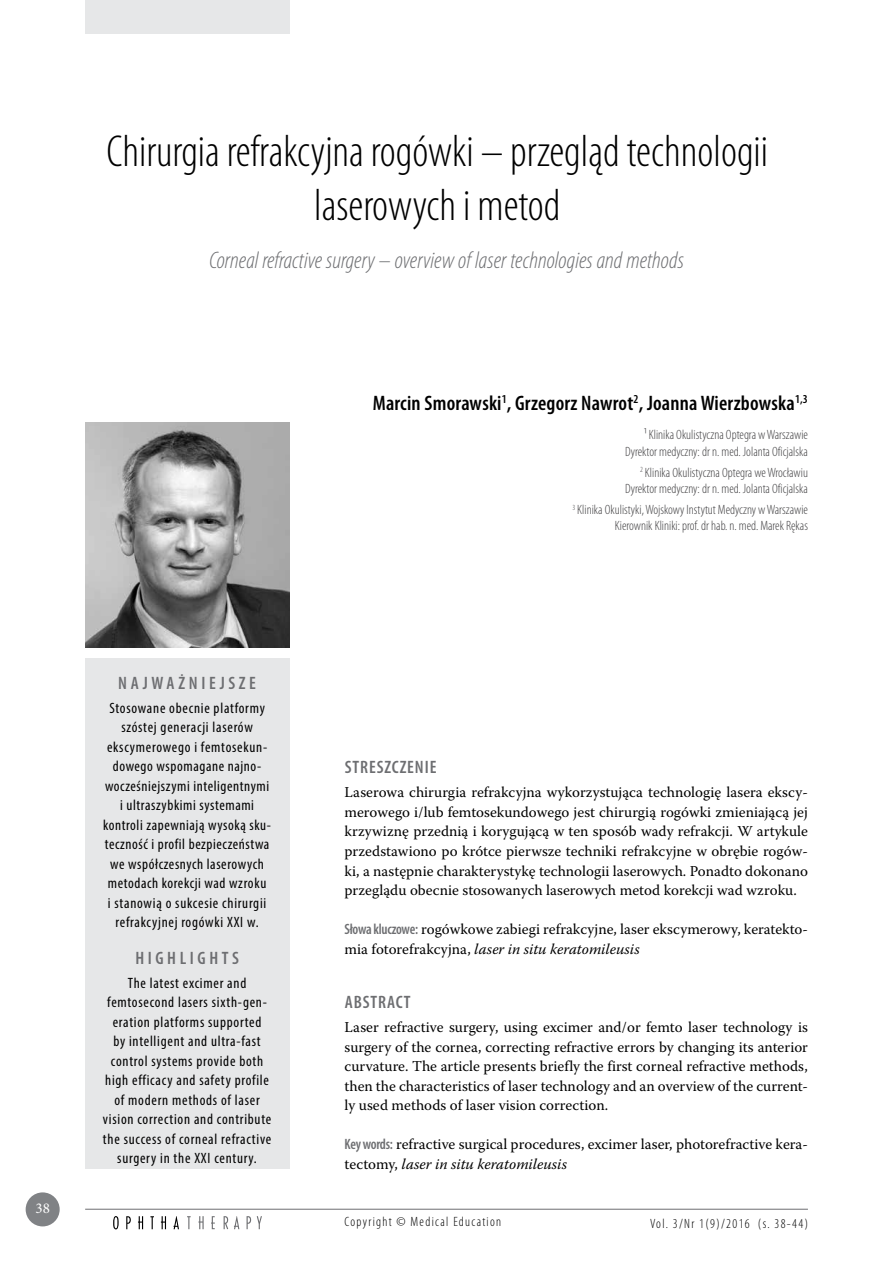
<style>
.page{position:relative;width:893px;height:1263px;background:#fff}
.page>*{position:absolute;margin:0;border:0;box-sizing:border-box;transform-origin:0 0}
.t1{font:300 condensed 45px/54px "Myriad Pro";color:#000;text-align:center}
.t2{font:italic 300 condensed 24px "Myriad Pro";color:#6d6e71}
.t3{font:600 condensed 21px "Myriad Pro";letter-spacing:.01em;color:#000}
.t4{font:600 condensed 18px "Myriad Pro";letter-spacing:.05em;color:#6d6e71}
.t5{font:600 condensed 18px "Myriad Pro";letter-spacing:.2em;color:#6d6e71}
.t6{font:15px/19.5px "Warnock Pro";color:#000;text-align:justify}
.t7{font:condensed 15px/19.5px "Myriad Pro";letter-spacing:.05em;color:#000;text-align:center}
.t8{font:15px "Minion Pro";color:#fff}
.t9{font:300 condensed 13.5px/16.5px "Myriad Pro";color:#414042;text-align:right}
.t10{font:300 condensed 13.5px "Myriad Pro";letter-spacing:.1em;color:#000}
.s1{font-family:"Myriad Pro";font-weight:600;font-stretch:condensed;color:#6d6e71}
.s2{font-style:italic}
</style>
<div class="page">
<div style="left:26px;top:1192px;width:34px;height:34px;background:#808285;border-radius:50%"></div>
<svg style="left:187px;top:1216px;width:4px;height:13px"></svg>
<svg style="left:198px;top:1216px;width:6px;height:13px"></svg>
<svg style="left:211px;top:1216px;width:4px;height:13px"></svg>
<svg style="left:224px;top:1216px;width:4px;height:13px"></svg>
<svg style="left:234px;top:1216px;width:5px;height:13px"></svg>
<svg style="left:247px;top:1216px;width:4px;height:13px"></svg>
<svg style="left:257px;top:1216px;width:5px;height:13px"></svg>
<svg style="left:113px;top:1216px;width:6px;height:13px"></svg>
<svg style="left:126px;top:1216px;width:5px;height:13px"></svg>
<svg style="left:138px;top:1216px;width:5px;height:13px"></svg>
<svg style="left:150px;top:1216px;width:4px;height:13px"></svg>
<svg style="left:161px;top:1216px;width:5px;height:13px"></svg>
<svg style="left:174px;top:1216px;width:5px;height:13px"></svg>
<hr style="left:85px;top:1209px;width:723px;height:1px;background:#6d6e71">
<div style="left:86px;top:659px;width:204px;height:510px;background:#e6e7e8"></div>
<div style="left:86px;top:0;width:204px;height:34px;background:#e6e7e8"></div>
<img style="left:85px;top:422px;width:204px;height:225px">
<h1 class="t1" style="left:107px;top:124px;width:663px">Chirurgia refrakcyjna rogówki – przegląd technologii laserowych i metod</h1>
<h2 class="t2" style="left:209px;top:246px;width:476px">Corneal refractive surgery – overview of laser technologies and methods</h2>
<h3 class="t3" style="left:373px;top:390px;width:437px">Marcin Smorawski<sup>1</sup>, Grzegorz Nawrot<sup>2</sup>, Joanna Wierzbowska<sup>1,3</sup></h3>
<p class="t9" style="left:625px;top:427px;width:184px">¹ Klinika Okulistyczna Optegra w Warszawie<br>Dyrektor medyczny: dr n. med. Jolanta Oficjalska</p>
<p class="t9" style="left:625px;top:464px;width:184px"><sup>2</sup> Klinika Okulistyczna Optegra we Wrocławiu<br>Dyrektor medyczny: dr n. med. Jolanta Oficjalska</p>
<p class="t9" style="left:572px;top:501px;width:237px"><sup>3</sup> Klinika Okulistyki, Wojskowy Instytut Medyczny w Warszawie<br>Kierownik Kliniki: prof. dr hab. n. med. Marek Rękas</p>
<p class="t8" style="left:36px;top:1198px;width:16px">38</p>
<p class="t5" style="left:118px;top:672px;width:121px">Najważnie jsze</p>
<p class="t7" style="left:103px;top:698px;width:169px">Stosowane obecnie platformy szóstej generacji laserów ekscymerowego i femtosekun&shy;dowego wspomagane najno&shy;wocześniejszymi inteligentnymi i ultraszybkimi systemami kontroli zapewniają wysoką sku&shy;teczność i profil bezpieczeństwa we współczesnych laserowych metodach korekcji wad wzroku<br>i stanowią o sukcesie chirurgii refrakcyjnej rogówki XXI w.</p>
<p class="t4" style="left:135px;top:947px;width:85px">Hi gh li ghts</p>
<p class="t7" style="left:103px;top:973px;width:170px">The latest excimer and femtosecond lasers sixth-gen&shy;eration platforms supported<br>by intelligent and ultra-fast control systems provide both high efficacy and safety profile of modern methods of laser vision correction and contribute the success of corneal refractive surgery in the XXI century.</p>
<p class="t4" style="left:345px;top:756px;width:93px">STRESZCZENIE</p>
<p class="t6" style="left:345px;top:782px;width:465px">Laserowa chirurgia refrakcyjna wykorzystująca technologię lasera ekscy&shy;merowego i/lub femtosekundowego jest chirurgią rogówki zmieniającą jej krzywiznę przednią i korygującą w ten sposób wady refrakcji. W artykule przedstawiono po krótce pierwsze techniki refrakcyjne w obrębie rogów&shy;ki, a następnie charakterystykę technologii laserowych. Ponadto dokonano przeglądu obecnie stosowanych laserowych metod korekcji wad wzroku.</p>
<p class="t6" style="left:345px;top:919px;width:465px"><span class="s1">Słowa kluczowe:</span> rogówkowe zabiegi refrakcyjne, laser ekscymerowy, keratekto&shy;mia fotorefrakcyjna, <span class="s2">laser in situ keratomileusis</span></p>
<p class="t4" style="left:345px;top:991px;width:67px">ABSTRACT</p>
<p class="t6" style="left:345px;top:1017px;width:465px">Laser refractive surgery, using excimer and/or femto laser technology is surgery of the cornea, correcting refractive errors by changing its anterior curvature. The article presents briefly the first corneal refractive methods, then the characteristics of laser technology and an overview of the current&shy;ly used methods of laser vision correction.</p>
<p class="t6" style="left:345px;top:1134px;width:465px"><span class="s1">Key words:</span> refractive surgical procedures, excimer laser, photorefractive kera&shy;tectomy, <span class="s2">laser in situ keratomileusis</span></p>
<p class="t10" style="left:345px;top:1214px;width:158px">Copyright © Medical Education</p>
<p class="t10" style="left:642px;top:1215px;width:163px">Vol. 2/Nr 4(8)/2015 <span class="s2">(s. ...-.....</span></p>
<p class="t10" style="left:650px;top:1215px;width:159px">Vol. 3/Nr 1(9)/2016 (s. 38-44)</p>
</div>
